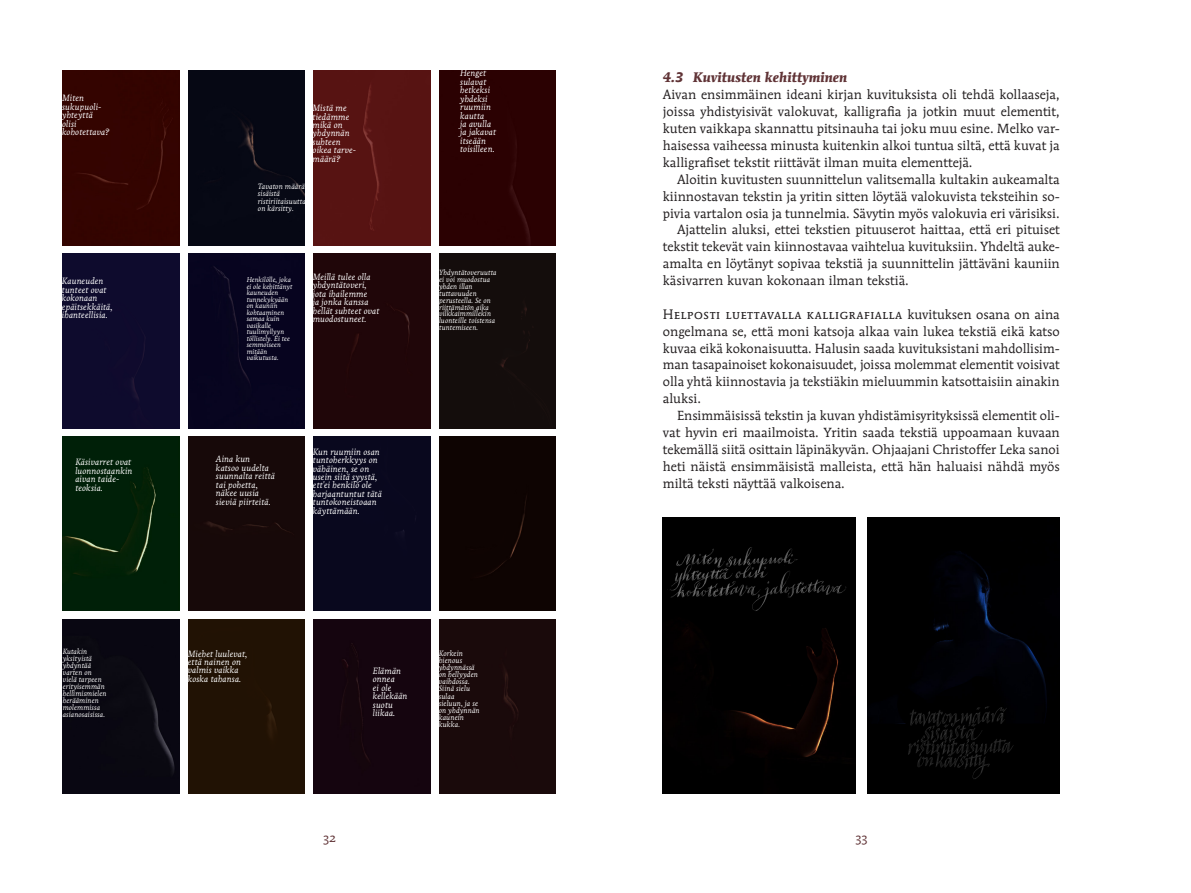
<style>
.page{position:relative;width:1191px;height:893px;background:#fff}
.page>*{position:absolute;margin:0;border:0;box-sizing:border-box;transform-origin:0 0}
.t1{font:14.38px "Mendoza EF Book SC";letter-spacing:.04em;color:#231f20}
.t2{font:italic 700 13.75px "Mendoza Roman";color:#603336}
.t3{font:13.12px/16.9px "Mendoza Roman";color:#231f20;text-align:justify}
.t4{font:13.12px "Mendoza EF Book SC";color:#603336}
.t5{font:italic 9.38px/8.4px "Livory";color:#fff}
.t6{font:italic 8px/7.1px "Livory";color:#fff}
.t7{font:italic 7.88px/7.1px "Livory";color:#fff}
.t8{font:italic 7.75px/7px "Livory";color:#fff}
.t9{font:italic 7.62px/6.9px "Livory";color:#fff}
.t10{font:italic 7.25px/6.5px "Livory";color:#fff}
.s1{font-family:"Mendoza Roman";font-size:13.12px}
</style>
<div class="page">
<img style="left:663px;top:517px;width:192px;height:277px">
<img style="left:867px;top:517px;width:192px;height:277px">
<div style="left:63px;top:71px;width:116px;height:174px;background:#340400"></div>
<div style="left:63px;top:254px;width:116px;height:174px;background:#0e0b2d"></div>
<div style="left:63px;top:436px;width:116px;height:175px;background:#002008"></div>
<div style="left:63px;top:619px;width:116px;height:175px;background:#090712"></div>
<div style="left:188px;top:71px;width:117px;height:174px;background:#060814"></div>
<div style="left:188px;top:254px;width:117px;height:174px;background:#07041f"></div>
<div style="left:188px;top:436px;width:117px;height:175px;background:#170909"></div>
<div style="left:188px;top:619px;width:117px;height:175px;background:#211204"></div>
<div style="left:314px;top:71px;width:116px;height:174px;background:#571312"></div>
<div style="left:314px;top:254px;width:116px;height:174px;background:#200609"></div>
<div style="left:314px;top:436px;width:116px;height:175px;background:#09081e"></div>
<div style="left:314px;top:619px;width:116px;height:175px;background:#15050f"></div>
<div style="left:439px;top:71px;width:117px;height:174px;background:#2b0102"></div>
<div style="left:439px;top:254px;width:117px;height:174px;background:#140d0c"></div>
<div style="left:439px;top:436px;width:117px;height:175px;background:#0e0402"></div>
<div style="left:439px;top:619px;width:117px;height:175px;background:#1a0a0b"></div>
<p class="t5" style="left:62px;top:94px;width:49px">Miten sukupuoli&shy;yhteyttä olisi kohotettava?</p>
<p class="t5" style="left:62px;top:277px;width:52px">Kauneuden tunteet ovat kokonaan epäitsekkäitä, ihanteellisia.</p>
<p class="t5" style="left:75px;top:458px;width:59px">Käsivarret ovat luonnostaankin aivan taide&shy;teoksia.</p>
<p class="t8" style="left:63px;top:648px;width:45px">Kutakin yksityistä yhdyntää varten on vielä tarpeen erityisemmän hellimismielen herääminen molemmissa asianosaisissa.</p>
<p class="t5" style="left:312px;top:104px;width:45px">Mistä me tiedämme mikä on yhdynnän suhteen oikea tarve&shy;määrä?</p>
<p class="t6" style="left:258px;top:183px;width:50px">Tavaton määrä sisäistä ristiriitaisuutta on kärsitty.</p>
<p class="t10" style="left:247px;top:276px;width:47px">Henkilölle, joka ei ole kehittänyt kauneuden tunnekykyään on kauniin kohtaaminen samaa kuin vasikalle tuulimyllyyn töllistely. Ei tee semmoiseen mitään vaikutusta.</p>
<p class="t5" style="left:313px;top:273px;width:68px">Meillä tulee olla yhdyntätoveri, jota ihailemme<br>ja jonka kanssa hellät suhteet ovat muodostuneet.</p>
<p class="t5" style="left:216px;top:455px;width:61px">Aina kun katsoo uudelta suunnalta reittä tai pohetta, näkee uusia sieviä piirteitä.</p>
<p class="t5" style="left:313px;top:447px;width:71px">Kun ruumiin osan tuntoherkkyys on vähäinen, se on usein siitä syystä, ett'ei henkilö ole harjaantuntut tätä tuntokoneistoaan käyttämään.</p>
<p class="t5" style="left:460px;top:69px;width:37px">Henget sulavat hetkeksi yhdeksi ruumiin kautta<br>ja avulla ja jakavat itseään toisilleen.</p>
<p class="t9" style="left:439px;top:269px;width:59px">Yhdyntätoveruutta ei voi muodostua yhden illan tuttavuuden perusteella. Se on riittämätön aika vilkkaimmillekin luonteille toistensa tuntemiseen.</p>
<p class="t5" style="left:188px;top:649px;width:61px">Miehet luulevat, että nainen on valmis vaikka koska tahansa.</p>
<p class="t5" style="left:373px;top:666px;width:36px">Elämän onnea<br>ei ole kellekään suotu liikaa.</p>
<p class="t7" style="left:439px;top:650px;width:43px">Korkein hienous yhdynnässä on hellyyden vaihdossa.<br>Siinä sielu sulaa sieluun, ja se on yhdynnän kaunein kukka.</p>
<p class="t2" style="left:663px;top:68px;width:186px">4.3 Kuvitusten kehittyminen</p>
<p class="t3" style="left:663px;top:86px;width:398px">Aivan ensimmäinen ideani kirjan kuvituksista oli tehdä kollaaseja, joissa yhdistyisivät valokuvat, kalligrafia ja jotkin muut elementit, kuten vaikkapa skannattu pitsinauha tai joku muu esine. Melko var&shy;haisessa vaiheessa minusta kuitenkin alkoi tuntua siltä, että kuvat ja kalligrafiset tekstit riittävät ilman muita elementtejä.</p>
<p class="t3" style="left:677px;top:171px;width:384px">Aloitin kuvitusten suunnittelun valitsemalla kultakin aukeamalta</p>
<p class="t3" style="left:663px;top:188px;width:398px">kiinnostavan tekstin ja yritin sitten löytää valokuvista teksteihin so-</p>
<p class="t3" style="left:663px;top:204px;width:398px">pivia vartalon osia ja tunnelmia. Sävytin myös valokuvia eri värisiksi.</p>
<p class="t3" style="left:677px;top:221px;width:384px">Ajattelin aluksi, ettei tekstien pituuserot haittaa, että eri pituiset</p>
<p class="t3" style="left:663px;top:238px;width:398px">tekstit tekevät vain kiinnostavaa vaihtelua kuvituksiin. Yhdeltä auke-</p>
<p class="t3" style="left:663px;top:255px;width:398px">amalta en löytänyt sopivaa tekstiä ja suunnittelin jättäväni kauniin</p>
<p class="t3" style="left:663px;top:272px;width:247px">käsivarren kuvan kokonaan ilman tekstiä.</p>
<p class="t1" style="left:663px;top:306px;width:398px">Helposti luettavalla kalligrafialla <span class="s1">kuvituksen osana on aina</span></p>
<p class="t3" style="left:663px;top:323px;width:398px">ongelmana se, että moni katsoja alkaa vain lukea tekstiä eikä katso kuvaa eikä kokonaisuutta. Halusin saada kuvituksistani mahdollisim&shy;man tasapainoiset kokonaisuudet, joissa molemmat elementit voisivat olla yhtä kiinnostavia ja tekstiäkin mieluummin katsottaisiin ainakin aluksi.</p>
<p class="t3" style="left:663px;top:407px;width:398px;text-indent:14px">Ensimmäisissä tekstin ja kuvan yhdistämisyrityksissä elementit oli&shy;vat hyvin eri maailmoista. Yritin saada tekstiä uppoamaan kuvaan tekemällä siitä osittain läpinäkyvän. Ohjaajani Christoffer Leka sanoi heti näistä ensimmäisistä malleista, että hän haluaisi nähdä myös miltä teksti näyttää valkoisena.</p>
<p class="t4" style="left:323px;top:830px;width:14px">32</p>
<p class="t4" style="left:855px;top:830px;width:13px">33</p>
</div>
